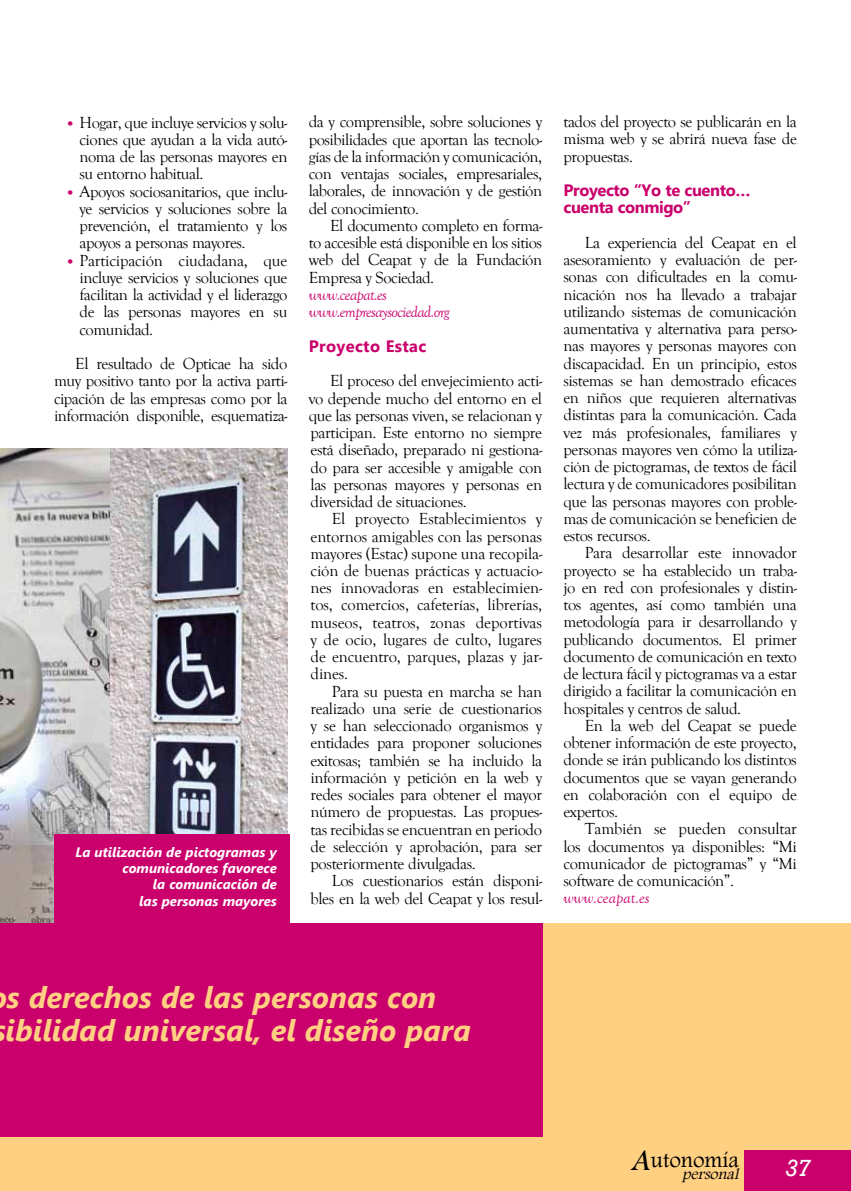
<style>
.page{position:relative;width:851px;height:1191px;background:#fff}
.page>*{position:absolute;margin:0;border:0;box-sizing:border-box;transform-origin:0 0}
.t1{font:italic 700 30px/33px "Segoe UI";color:#ffcf82}
.t2{font:italic 24px "Rockwell";color:#fff}
.t3{font:22.5px "Footlight MT Light";color:#000}
.TEXTO{font:16.5px/17.2px "Goudy Old Style T";letter-spacing:-.025em;color:#000;text-align:justify}
.WEBS{font:italic 16.5px "Goudy Old Style T";letter-spacing:-.04em;color:#ca006c}
.LADILLO{font:700 16.5px/17.2px "Segoe UI";letter-spacing:-.025em;color:#ca006c}
.LADILLO-2{font:700 16.5px "Segoe UI";letter-spacing:.02em;color:#ca006c}
.WEBS-2{font:italic 16.5px "Goudy Old Style T";color:#ca006c}
.t4{font:italic 15.9px "Footlight MT Light";color:#000}
.PIE_DE_FOTO{font:italic 700 13.65px/16.4px "Segoe UI";color:#fff;text-align:right}
.s1{font-family:"Segoe UI";font-weight:700;color:#ca006c}
</style>
<div class="page">
<img style="left:0;top:449px;width:110px;height:474px">
<div style="left:0;top:923px;width:850px;height:268px;background:#ffcf82"></div>
<div style="left:744px;top:1150px;width:106px;height:41px;background:#ca006c"></div>
<div style="left:0;top:923px;width:542px;height:214px;background:#ca006c"></div>
<img style="left:110px;top:449px;width:177px;height:384px">
<div style="left:54px;top:833px;width:236px;height:90px;background:#ca006c"></div>
<p class="TEXTO" style="left:80px;top:114px;width:209px;text-indent:-13px"><span class="s1">•</span> Hogar, que incluye servicios y solu&shy;ciones que ayudan a la vida autó&shy;noma de las personas mayores en su entorno habitual.</p>
<p class="TEXTO" style="left:80px;top:183px;width:209px;text-indent:-13px"><span class="s1">•</span> Apoyos sociosanitarios, que inclu&shy;ye servicios y soluciones sobre la prevención, el tratamiento y los apoyos a personas mayores.</p>
<p class="TEXTO" style="left:80px;top:252px;width:209px;text-indent:-13px"><span class="s1">•</span> Participación ciudadana, que incluye servicios y soluciones que facilitan la actividad y el liderazgo de las personas mayores en su comunidad.</p>
<p class="TEXTO" style="left:54px;top:355px;width:235px;text-indent:21px">El resultado de Opticae ha sido muy positivo tanto por la activa parti&shy;cipación de las empresas como por la información disponible, esquematiza-</p>
<p class="PIE_DE_FOTO" style="left:75px;top:842px;width:203px">La utilización de pictogramas y comunicadores favorece<br>la comunicación de<br>las personas mayores</p>
<p class="TEXTO" style="left:309px;top:114px;width:235px">da y comprensible, sobre soluciones y posibilidades que aportan las tecnolo&shy;gías de la información y comunicación, con ventajas sociales, empresariales, laborales, de innovación y de gestión del conocimiento.</p>
<p class="TEXTO" style="left:309px;top:217px;width:235px;text-indent:21px">El documento completo en forma&shy;to accesible está disponible en los sitios web del Ceapat y de la Fundación Empresa y Sociedad.</p>
<p class="WEBS" style="left:309px;top:286px;width:80px">www.ceapat.es</p>
<p class="WEBS" style="left:309px;top:303px;width:142px">www.empresaysociedad.org</p>
<p class="LADILLO-2" style="left:309px;top:334px;width:119px">Proyecto Estac</p>
<p class="TEXTO" style="left:309px;top:372px;width:235px;text-indent:21px">El proceso del envejecimiento acti&shy;vo depende mucho del entorno en el que las personas viven, se relacionan y participan. Este entorno no siempre está diseñado, preparado ni gestiona&shy;do para ser accesible y amigable con las personas mayores y personas en diversidad de situaciones.</p>
<p class="TEXTO" style="left:310px;top:510px;width:233px;text-indent:21px">El proyecto Establecimientos y entornos amigables con las personas mayores (Estac) supone una recopila&shy;ción de buenas prácticas y actuacio&shy;nes innovadoras en establecimien&shy;tos, comercios, cafeterías, librerías, museos, teatros, zonas deportivas y de ocio, lugares de culto, lugares de encuentro, parques, plazas y jar&shy;dines.</p>
<p class="TEXTO" style="left:310px;top:683px;width:233px;text-indent:21px">Para su puesta en marcha se han realizado una serie de cuestionarios y se han seleccionado organismos y entidades para proponer soluciones exitosas; también se ha incluido la información y petición en la web y redes sociales para obtener el mayor número de propuestas. Las propues&shy;tas recibidas se encuentran en periodo de selección y aprobación, para ser posteriormente divulgadas.</p>
<p class="TEXTO" style="left:310px;top:872px;width:233px;text-align:right">Los cuestionarios están disponi&shy;bles en la web del Ceapat y los resul-</p>
<p class="TEXTO" style="left:563px;top:113px;width:235px">tados del proyecto se publicarán en la misma web y se abrirá nueva fase de propuestas.</p>
<p class="LADILLO" style="left:563px;top:181px;width:188px">Proyecto “Yo te cuento… cuenta conmigo”</p>
<p class="TEXTO" style="left:563px;top:234px;width:235px;text-indent:21px">La experiencia del Ceapat en el asesoramiento y evaluación de per&shy;sonas con dificultades en la comu&shy;nicación nos ha llevado a trabajar utilizando sistemas de comunicación aumentativa y alternativa para perso&shy;nas mayores y personas mayores con discapacidad. En un principio, estos sistemas se han demostrado eficaces en niños que requieren alternativas distintas para la comunicación. Cada vez más profesionales, familiares y personas mayores ven cómo la utiliza&shy;ción de pictogramas, de textos de fácil lectura y de comunicadores posibilitan que las personas mayores con proble&shy;mas de comunicación se beneficien de estos recursos.</p>
<p class="TEXTO" style="left:563px;top:545px;width:235px;text-indent:21px">Para desarrollar este innovador proyecto se ha establecido un traba&shy;jo en red con profesionales y distin&shy;tos agentes, así como también una metodología para ir desarrollando y publicando documentos. El primer documento de comunicación en texto de lectura fácil y pictogramas va a estar dirigido a facilitar la comunicación en hospitales y centros de salud.</p>
<p class="TEXTO" style="left:563px;top:717px;width:235px;text-indent:21px">En la web del Ceapat se puede obtener información de este proyecto, donde se irán publicando los distintos documentos que se vayan generando en colaboración con el equipo de expertos.</p>
<p class="TEXTO" style="left:563px;top:820px;width:235px;text-indent:21px">También se pueden consultar los documentos ya disponibles: “Mi comunicador de pictogramas” y “Mi software de comunicación”.</p>
<p class="WEBS-2" style="left:563px;top:889px;width:88px">www.ceapat.es</p>
<h1 class="t1" style="left:6px;top:979px;width:466px">s derechos de las personas con ibilidad universal, el diseño para</h1>
<p class="t4" style="left:630px;top:1164px;width:113px"><sup>A</sup> personal</p>
<h3 class="t3" style="left:650px;top:1146px;width:90px">utonomía</h3>
<p class="t2" style="left:785px;top:1154px;width:27px">37</p>
</div>
